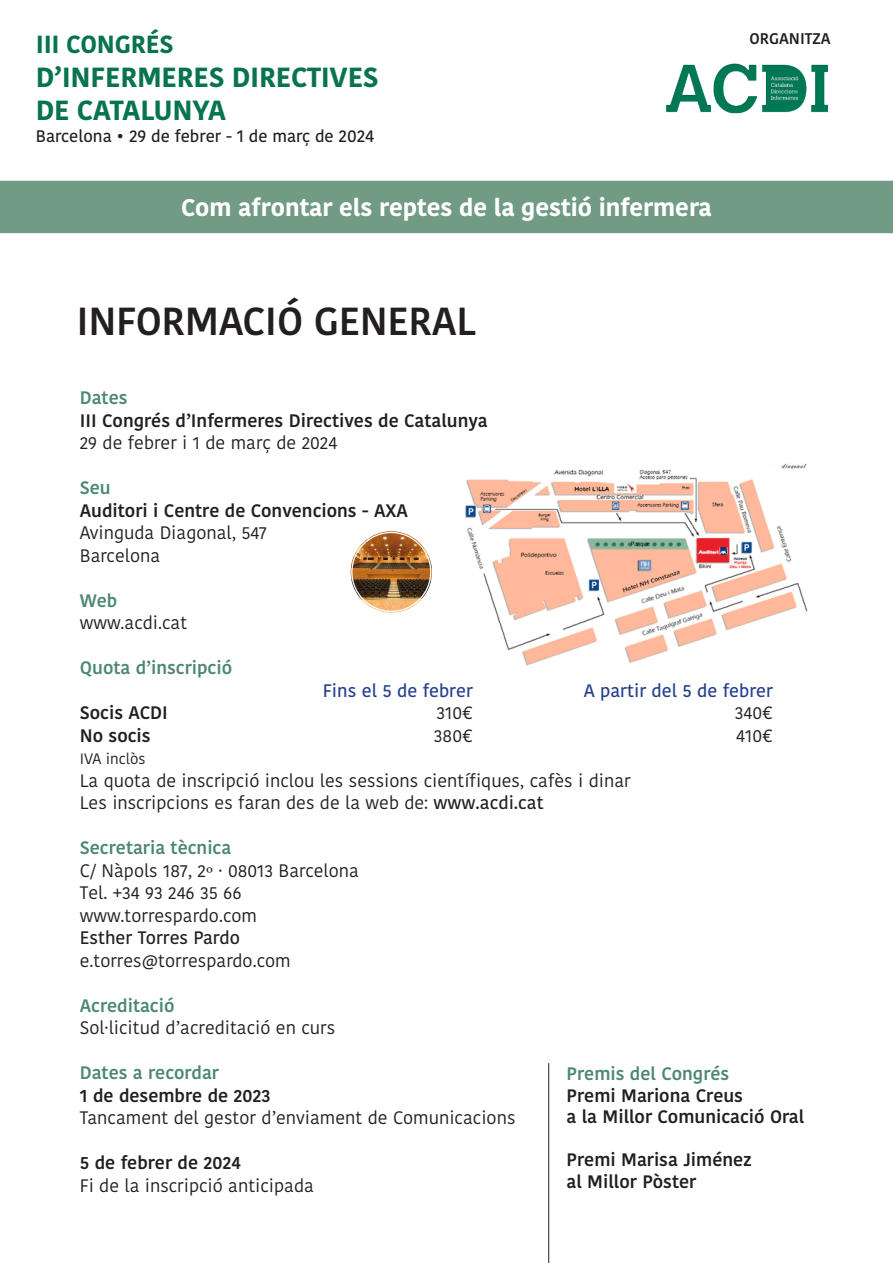
<style>
.page{position:relative;width:893px;height:1263px;background:#fff}
.page>*{position:absolute;margin:0;border:0;box-sizing:border-box;transform-origin:0 0}
.t1{font:600 39px "Kohinoor Devanagari";letter-spacing:-.01em;color:#231f20}
.t2{font:700 27.6px/33.2px "Kohinoor Devanagari";letter-spacing:-.01em;color:#087350}
.t3{font:700 24.75px "Kohinoor Devanagari";letter-spacing:-.01em;color:#087350}
.t4{font:700 24px "Kohinoor Devanagari";color:#fff}
.t5{font:18px "Kohinoor Telugu";color:#231f20}
.t6{font:600 18px "Kohinoor Telugu";color:#231f20}
.t7{font:600 18px "Kohinoor Telugu";color:#4c8775}
.t8{font:500 18px "Kohinoor Telugu";color:#253f8e}
.t9{font:500 18px "Kohinoor Telugu";color:#231f20}
.t10{font:500 16.65px "Kohinoor Devanagari";color:#231f20}
.t11{font:600 15.45px "Kohinoor Devanagari";color:#231f20}
.t12{font:15px "Kohinoor Telugu";color:#231f20}
.s1{font-weight:500}
.s2{font-family:"Adobe Garamond Pro"}
</style>
<div class="page">
<div style="left:0;top:181px;width:893px;height:52px;background:#729b85"></div>
<img style="left:667px;top:63px;width:160px;height:51px">
<img style="left:351px;top:531px;width:81px;height:82px;border-radius:41px">
<div style="left:351px;top:532px;width:80px;height:80px;border:1px solid #fff;border-radius:50%"></div>
<img style="left:465px;top:464px;width:343px;height:202px">
<hr style="left:548px;top:1063px;width:1px;height:200px;background:#231f20">
<h3 class="t3" style="left:36px;top:23px;width:139px">III CONGRÉS</h3>
<h2 class="t2" style="left:36px;top:60px;width:345px">D’INFERMERES DIRECTIVES<br>DE CATALUNYA</h2>
<p class="t10" style="left:36px;top:127px;width:340px">Barcelona • 29 de febrer - 1 de març de 2024</p>
<h3 class="t4" style="left:181px;top:186px;width:532px">Com afrontar els reptes de la gestió infermera</h3>
<p class="t1" style="left:77px;top:299px;width:401px">INFORMACIÓ GENERAL</p>
<p class="t11" style="left:749px;top:29px;width:83px">ORGANITZA</p>
<p class="t7" style="left:80px;top:387px;width:49px">Dates</p>
<p class="t6" style="left:80px;top:410px;width:409px">III Congrés d’Infermeres Directives de Catalunya</p>
<p class="t5" style="left:80px;top:432px;width:259px">29 de febrer i 1 de març de 2024</p>
<p class="t7" style="left:80px;top:477px;width:32px">Seu</p>
<p class="t6" style="left:80px;top:500px;width:330px">Auditori i Centre de Convencions - AXA</p>
<p class="t5" style="left:80px;top:522px;width:189px">Avinguda Diagonal, 547</p>
<p class="t5" style="left:80px;top:545px;width:82px">Barcelona</p>
<p class="t7" style="left:80px;top:590px;width:39px">Web</p>
<p class="t5" style="left:80px;top:612px;width:109px">www.acdi.cat</p>
<p class="t7" style="left:80px;top:657px;width:154px">Quota d’inscripció</p>
<p class="t8" style="left:323px;top:680px;width:151px">Fins el 5 de febrer</p>
<p class="t8" style="left:584px;top:680px;width:191px">A partir del 5 de febrer</p>
<p class="t6" style="left:80px;top:702px;width:90px">Socis ACDI</p>
<p class="t5" style="left:436px;top:702px;width:38px">310€</p>
<p class="t5" style="left:735px;top:702px;width:40px">340€</p>
<p class="t6" style="left:80px;top:725px;width:72px">No socis</p>
<p class="t5" style="left:434px;top:725px;width:40px">380€</p>
<p class="t5" style="left:736px;top:725px;width:38px">410€</p>
<p class="t12" style="left:80px;top:750px;width:67px">IVA inclòs</p>
<p class="t5" style="left:80px;top:770px;width:552px">La quota de inscripció inclou les sessions científiques, cafès i dinar</p>
<p class="t5" style="left:80px;top:792px;width:465px">Les inscripcions es faran des de la web de: <span class="s1">www.acdi.cat</span></p>
<p class="t7" style="left:80px;top:837px;width:153px">Secretaria tècnica</p>
<p class="t5" style="left:80px;top:860px;width:281px">C/ Nàpols 187, 2<span class="s2">º</span> · 08013 Barcelona</p>
<p class="t5" style="left:80px;top:882px;width:163px">Tel. +34 93 246 35 66</p>
<p class="t5" style="left:80px;top:905px;width:179px">www.torrespardo.com</p>
<p class="t9" style="left:80px;top:927px;width:162px">Esther Torres Pardo</p>
<p class="t5" style="left:80px;top:950px;width:212px">e.torres@torrespardo.com</p>
<p class="t7" style="left:80px;top:995px;width:96px">Acreditació</p>
<p class="t5" style="left:80px;top:1017px;width:257px">Sol·licitud d’acreditació en curs</p>
<p class="t7" style="left:80px;top:1062px;width:141px">Dates a recordar</p>
<p class="t6" style="left:80px;top:1085px;width:192px">1 de desembre de 2023</p>
<p class="t5" style="left:80px;top:1107px;width:437px">Tancament del gestor d’enviament de Comunicacions</p>
<p class="t6" style="left:80px;top:1152px;width:163px">5 de febrer de 2024</p>
<p class="t5" style="left:80px;top:1175px;width:236px">Fi de la inscripció anticipada</p>
<p class="t7" style="left:567px;top:1063px;width:164px">Premis del Congrés</p>
<p class="t6" style="left:567px;top:1085px;width:178px">Premi Mariona Creus</p>
<p class="t6" style="left:567px;top:1106px;width:239px">a la Millor Comunicació Oral</p>
<p class="t6" style="left:567px;top:1149px;width:187px">Premi Marisa Jiménez</p>
<p class="t6" style="left:567px;top:1171px;width:131px">al Millor Pòster</p>
</div>
